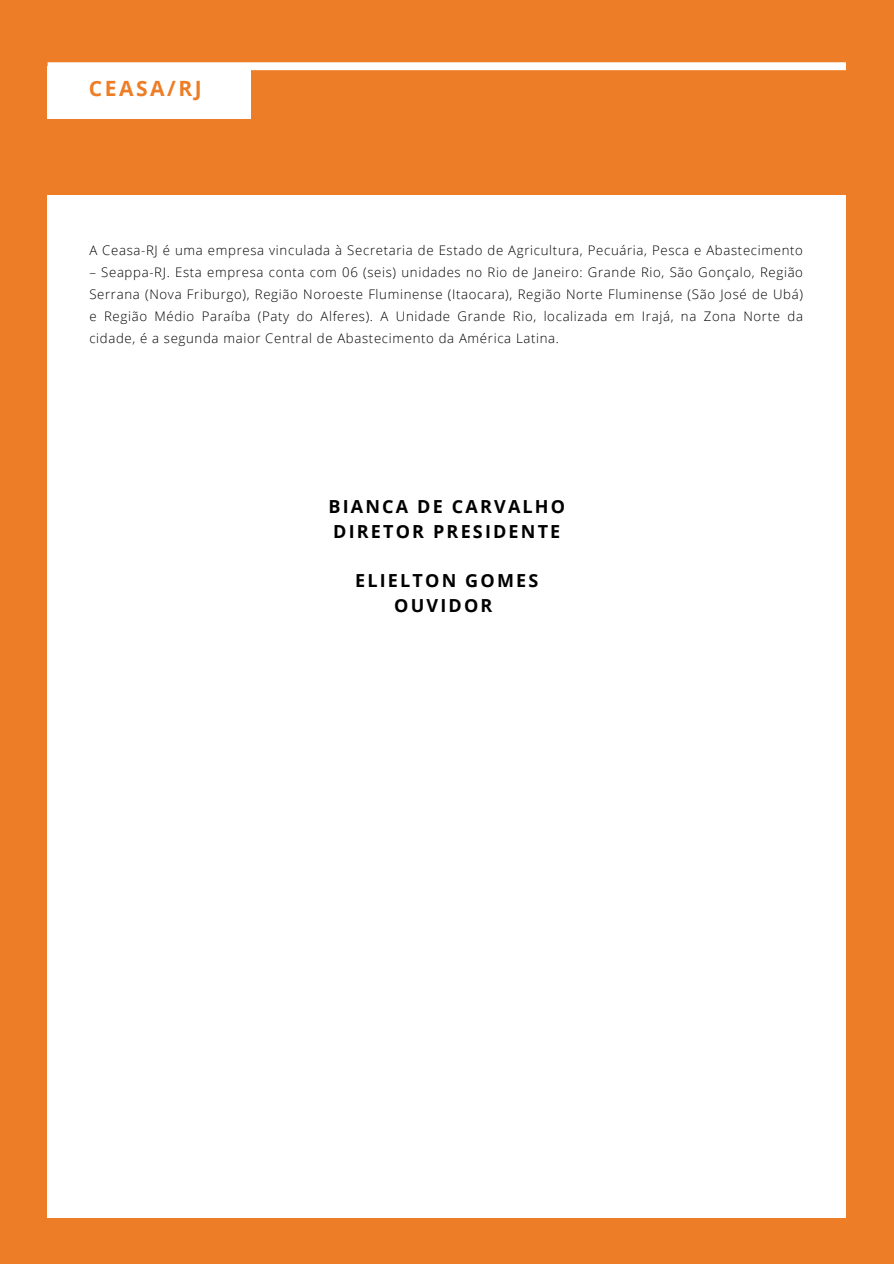
<style>
.page{position:relative;width:894px;height:1264px;background:#fff}
.page>*{position:absolute;margin:0;border:0;box-sizing:border-box;transform-origin:0 0}
.t1{font:700 21px "Open Sans";letter-spacing:.12em;color:#ed7d27}
.t2{font:700 18px/24.8px "Open Sans";letter-spacing:.12em;color:#000}
.t3{font:300 13.2px/22px "Open Sans";letter-spacing:.05em;color:#000;text-align:justify}
</style>
<div class="page">
<div style="left:0;top:0;width:893px;height:1263px;background:#ed7d27"></div>
<div style="left:48px;top:195px;width:797px;height:1022px;background:#fff"></div>
<div style="left:48px;top:62px;width:797px;height:8px;background:#fff"></div>
<div style="left:48px;top:66px;width:203px;height:52px;background:#fff"></div>
<p class="t1" style="left:89px;top:74px;width:114px">CEASA/RJ</p>
<h1 class="t3" style="left:89px;top:239px;width:715px">A Ceasa-RJ é uma empresa vinculada à Secretaria de Estado de Agricultura, Pecuária, Pesca e Abastecimento</h1>
<h1 class="t3" style="left:89px;top:261px;width:715px">– Seappa-RJ. Esta empresa conta com 06 (seis) unidades no Rio de Janeiro: Grande Rio, São Gonçalo, Região Serrana (Nova Friburgo), Região Noroeste Fluminense (Itaocara), Região Norte Fluminense (São José de Ubá) e Região Médio Paraíba (Paty do Alferes). A Unidade Grande Rio, localizada em Irajá, na Zona Norte da cidade, é a segunda maior Central de Abastecimento da América Latina.</h1>
<h2 class="t2" style="left:328px;top:494px;width:238px">BIANCA DE CARVALHO<br>DIRETOR PRESIDENTE</h2>
<h2 class="t2" style="left:355px;top:568px;width:184px;text-align:center">ELIELTON GOMES<br>OUVIDOR</h2>
</div>
